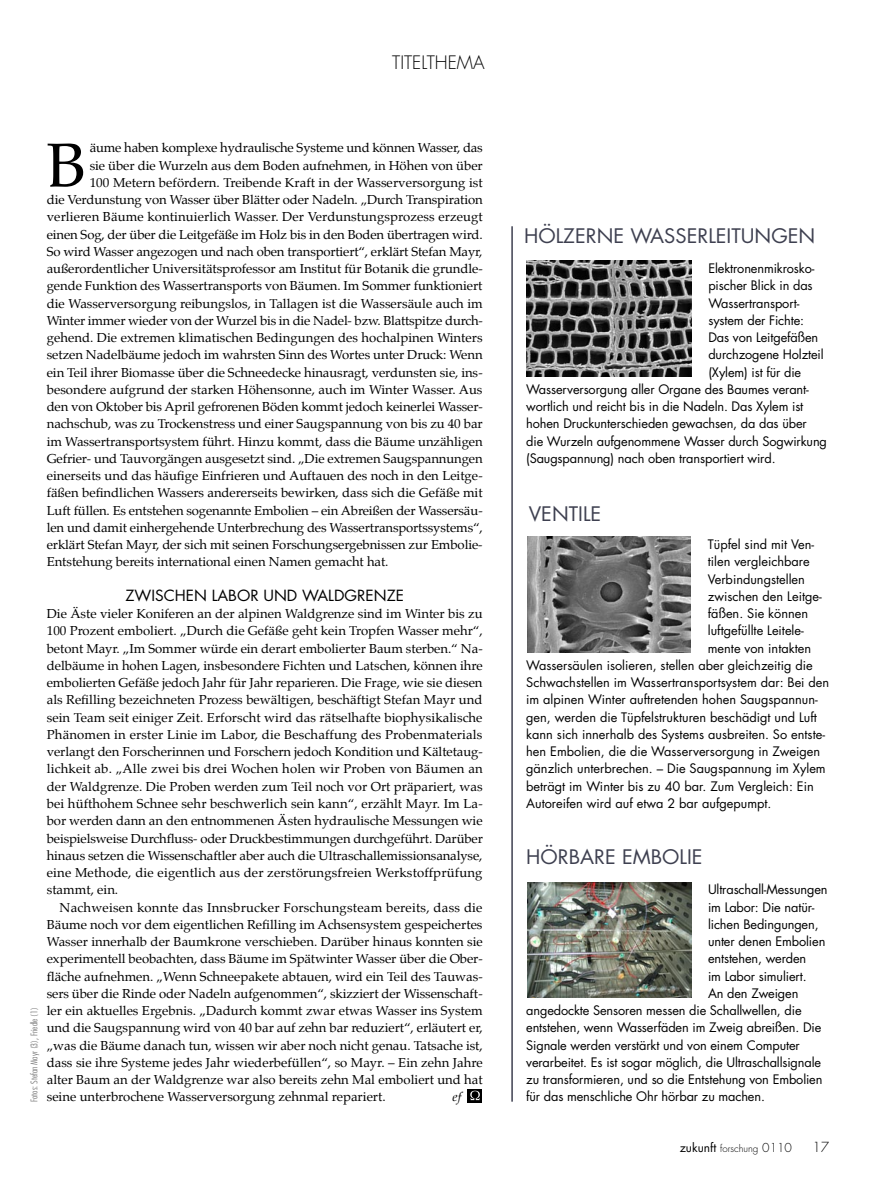
<style>
.page{position:relative;width:893px;height:1191px;background:#fff}
.page>*{position:absolute;margin:0;border:0;box-sizing:border-box;transform-origin:0 0}
.t1{font:62.1px "Palatino";color:#000;scale:1.05 1}
.Zitat{font:19.5px "Futura";color:#3e4050}
.Zitat-2{font:300 18px "Futura";color:#000}
.t2{font:15px "Futura";color:#000}
.Zitat-3{font:300 13.5px "Futura";color:#000}
.t3{font:12.75px/17.2px "Palatino";letter-spacing:-.005em;color:#000;text-align:justify}
.Zitat-4{font:12.75px "Futura";letter-spacing:-.01em;color:#000}
.t4{font:italic 12.75px "Palatino";color:#000}
.Zitat-5{font:300 9.75px "Futura";color:#000}
.t5{font:300 condensed 9px "Futura";color:#7c7c7c}
.s1{font-weight:400;font-size:12px}
.s2{font-size:12px}
</style>
<div class="page">
<hr style="left:511px;top:226px;width:2px;height:875px;background:#3e4050">
<img style="left:527px;top:882px;width:164px;height:115px">
<svg style="left:468px;top:1089px;width:14px;height:13px"></svg>
<svg style="left:470px;top:1090px;width:10px;height:10px"></svg>
<img style="left:528px;top:536px;width:163px;height:116px">
<img style="left:526px;top:260px;width:165px;height:116px">
<p class="Zitat-2" style="left:392px;top:50px;width:94px">TITELTHEMA</p>
<p class="t1" style="left:47px;top:125px;width:39px">B</p>
<p class="t3" style="left:90px;top:140px;width:395px">äume haben komplexe hydraulische Systeme und können Wasser, das</p>
<p class="t3" style="left:90px;top:158px;width:395px">sie über die Wurzeln aus dem Boden aufnehmen, in Höhen von über</p>
<p class="t3" style="left:90px;top:175px;width:395px">100 Metern befördern. Treibende Kraft in der Wasserversorgung ist</p>
<p class="t3" style="left:47px;top:192px;width:438px">die Verdunstung von Wasser über Blätter oder Nadeln. „Durch Transpiration</p>
<p class="t3" style="left:47px;top:209px;width:438px">verlieren Bäume kontinuierlich Wasser. Der Verdunstungsprozess erzeugt</p>
<p class="t3" style="left:47px;top:227px;width:437px">einen Sog, der über die Leitgefäße im Holz bis in den Boden übertragen wird.</p>
<p class="t3" style="left:47px;top:244px;width:437px">So wird Wasser angezogen und nach oben transportiert“, erklärt Stefan Mayr,</p>
<p class="t3" style="left:47px;top:261px;width:437px">außerordentlicher Universitätsprofessor am Institut für Botanik die grundle-</p>
<p class="t3" style="left:47px;top:278px;width:437px">gende Funktion des Wassertransports von Bäumen. Im Sommer funktioniert</p>
<p class="t3" style="left:47px;top:296px;width:438px">die Wasserversorgung reibungslos, in Tallagen ist die Wassersäule auch im</p>
<p class="t3" style="left:47px;top:313px;width:437px">Winter immer wieder von der Wurzel bis in die Nadel- bzw. Blattspitze durch-</p>
<p class="t3" style="left:47px;top:330px;width:437px">gehend. Die extremen klimatischen Bedingungen des hochalpinen Winters</p>
<p class="t3" style="left:47px;top:347px;width:437px">setzen Nadelbäume jedoch im wahrsten Sinn des Wortes unter Druck: Wenn</p>
<p class="t3" style="left:47px;top:365px;width:437px">ein Teil ihrer Biomasse über die Schneedecke hinausragt, verdunsten sie, ins-</p>
<p class="t3" style="left:47px;top:382px;width:437px">besondere aufgrund der starken Höhensonne, auch im Winter Wasser. Aus</p>
<p class="t3" style="left:47px;top:399px;width:437px">den von Oktober bis April gefrorenen Böden kommt jedoch keinerlei Wasser-</p>
<p class="t3" style="left:47px;top:416px;width:437px">nachschub, was zu Trockenstress und einer Saugspannung von bis zu 40 bar</p>
<p class="t3" style="left:47px;top:434px;width:437px">im Wassertransportsystem führt. Hinzu kommt, dass die Bäume unzähligen</p>
<p class="t3" style="left:47px;top:451px;width:437px">Gefrier- und Tauvorgängen ausgesetzt sind. „Die extremen Saugspannungen</p>
<p class="t3" style="left:47px;top:468px;width:437px">einerseits und das häufige Einfrieren und Auftauen des noch in den Leitge-</p>
<p class="t3" style="left:47px;top:485px;width:437px">fäßen befindlichen Wassers andererseits bewirken, dass sich die Gefäße mit</p>
<p class="t3" style="left:47px;top:503px;width:437px">Luft füllen. Es entstehen sogenannte Embolien – ein Abreißen der Wassersäu-</p>
<p class="t3" style="left:47px;top:520px;width:438px">len und damit einhergehende Unterbrechung des Wassertransportssystems“,</p>
<p class="t3" style="left:47px;top:537px;width:437px">erklärt Stefan Mayr, der sich mit seinen Forschungsergebnissen zur Embolie-</p>
<p class="t3" style="left:47px;top:554px;width:343px">Entstehung bereits international einen Namen gemacht hat.</p>
<p class="t2" style="left:125px;top:585px;width:280px">ZWISCHEN LABOR UND WALDGRENZE</p>
<p class="t3" style="left:47px;top:606px;width:438px">Die Äste vieler Koniferen an der alpinen Waldgrenze sind im Winter bis zu 100 Prozent emboliert. „Durch die Gefäße geht kein Tropfen Wasser mehr“, betont Mayr. „Im Sommer würde ein derart embolierter Baum sterben.“ Na&shy;delbäume in hohen Lagen, insbesondere Fichten und Latschen, können ihre embolierten Gefäße jedoch Jahr für Jahr reparieren. Die Frage, wie sie diesen als Refilling bezeichneten Prozess bewältigen, beschäftigt Stefan Mayr und sein Team seit einiger Zeit. Erforscht wird das rätselhafte biophysikalische Phänomen in erster Linie im Labor, die Beschaffung des Probenmaterials verlangt den Forscherinnen und Forschern jedoch Kondition und Kältetaug&shy;lichkeit ab. „Alle zwei bis drei Wochen holen wir Proben von Bäumen an der Waldgrenze. Die Proben werden zum Teil noch vor Ort präpariert, was bei hüfthohem Schnee sehr beschwerlich sein kann“, erzählt Mayr. Im La&shy;bor werden dann an den entnommenen Ästen hydraulische Messungen wie beispielsweise Durchfluss- oder Druckbestimmungen durchgeführt. Darüber hinaus setzen die Wissenschaftler aber auch die Ultraschallemissionsanalyse, eine Methode, die eigentlich aus der zerstörungsfreien Werkstoffprüfung stammt, ein.</p>
<p class="t3" style="left:47px;top:899px;width:438px;text-indent:13px">Nachweisen konnte das Innsbrucker Forschungsteam bereits, dass die Bäume noch vor dem eigentlichen Refilling im Achsensystem gespeichertes Wasser innerhalb der Baumkrone verschieben. Darüber hinaus konnten sie experimentell beobachten, dass Bäume im Spätwinter Wasser über die Ober&shy;fläche aufnehmen. „Wenn Schneepakete abtauen, wird ein Teil des Tauwas&shy;sers über die Rinde oder Nadeln aufgenommen“, skizziert der Wissenschaft&shy;ler ein aktuelles Ergebnis. „Dadurch kommt zwar etwas Wasser ins System und die Saugspannung wird von 40 bar auf zehn bar reduziert“, erläutert er, „was die Bäume danach tun, wissen wir aber noch nicht genau. Tatsache ist, dass sie ihre Systeme jedes Jahr wiederbefüllen“, so Mayr. – Ein zehn Jahre alter Baum an der Waldgrenze war also bereits zehn Mal emboliert und hat</p>
<p class="t5" style="left:29px;top:1102px;width:96px;rotate:-90deg">Fotos: Stefan Mayr (3), Friedle (1)</p>
<p class="t3" style="left:47px;top:1089px;width:340px">seine unterbrochene Wasserversorgung zehnmal repariert.</p>
<p class="t4" style="left:453px;top:1089px;width:10px">ef</p>
<p class="Zitat" style="left:524px;top:223px;width:293px">HÖLZERNE WASSERLEITUNGEN</p>
<p class="Zitat-4" style="left:708px;top:259px;width:108px">Elektronenmikrosko-</p>
<p class="Zitat-4" style="left:708px;top:277px;width:106px">pischer Blick in das</p>
<p class="Zitat-4" style="left:708px;top:294px;width:92px">Wassertransport-</p>
<p class="Zitat-4" style="left:708px;top:311px;width:97px">system der Fichte:</p>
<p class="Zitat-4" style="left:708px;top:328px;width:111px">Das von Leitgefäßen</p>
<p class="Zitat-4" style="left:708px;top:346px;width:117px">durchzogene Holzteil</p>
<p class="Zitat-4" style="left:708px;top:363px;width:94px">(Xylem) ist für die</p>
<p class="Zitat-4" style="left:526px;top:380px;width:284px">Wasserversorgung aller Organe des Baumes verant-</p>
<p class="Zitat-4" style="left:526px;top:397px;width:279px">wortlich und reicht bis in die Nadeln. Das Xylem ist</p>
<p class="Zitat-4" style="left:526px;top:415px;width:282px">hohen Druckunterschieden gewachsen, da das über</p>
<p class="Zitat-4" style="left:526px;top:432px;width:302px">die Wurzeln aufgenommene Wasser durch Sogwirkung</p>
<p class="Zitat-4" style="left:526px;top:449px;width:251px">(Saugspannung) nach oben transportiert wird.</p>
<p class="Zitat" style="left:529px;top:500px;width:74px">VENTILE</p>
<p class="Zitat-4" style="left:708px;top:535px;width:108px">Tüpfel sind mit Ven-</p>
<p class="Zitat-4" style="left:708px;top:553px;width:104px">tilen vergleichbare</p>
<p class="Zitat-4" style="left:708px;top:570px;width:99px">Verbindungstellen</p>
<p class="Zitat-4" style="left:708px;top:587px;width:115px">zwischen den Leitge-</p>
<p class="Zitat-4" style="left:708px;top:604px;width:102px">fäßen. Sie können</p>
<p class="Zitat-4" style="left:708px;top:622px;width:97px">luftgefüllte Leitele-</p>
<p class="Zitat-4" style="left:708px;top:639px;width:105px">mente von intakten</p>
<p class="Zitat-4" style="left:526px;top:656px;width:288px">Wassersäulen isolieren, stellen aber gleichzeitig die</p>
<p class="Zitat-4" style="left:526px;top:673px;width:304px">Schwachstellen im Wassertransportsystem dar: Bei den</p>
<p class="Zitat-4" style="left:526px;top:691px;width:293px">im alpinen Winter auftretenden hohen Saugspannun-</p>
<p class="Zitat-4" style="left:526px;top:708px;width:292px">gen, werden die Tüpfelstrukturen beschädigt und Luft</p>
<p class="Zitat-4" style="left:526px;top:725px;width:300px">kann sich innerhalb des Systems ausbreiten. So entste-</p>
<p class="Zitat-4" style="left:526px;top:742px;width:296px">hen Embolien, die die Wasserversorgung in Zweigen</p>
<p class="Zitat-4" style="left:526px;top:760px;width:301px">gänzlich unterbrechen. – Die Saugspannung im Xylem</p>
<p class="Zitat-4" style="left:526px;top:777px;width:289px">beträgt im Winter bis zu 40 bar. Zum Vergleich: Ein</p>
<p class="Zitat-4" style="left:526px;top:794px;width:247px">Autoreifen wird auf etwa 2 bar aufgepumpt.</p>
<p class="Zitat" style="left:526px;top:843px;width:178px">HÖRBARE EMBOLIE</p>
<p class="Zitat-4" style="left:708px;top:880px;width:121px">Ultraschall-Messungen</p>
<p class="Zitat-4" style="left:708px;top:898px;width:108px">im Labor: Die natür-</p>
<p class="Zitat-4" style="left:708px;top:915px;width:112px">lichen Bedingungen,</p>
<p class="Zitat-4" style="left:708px;top:932px;width:119px">unter denen Embolien</p>
<p class="Zitat-4" style="left:708px;top:949px;width:100px">entstehen, werden</p>
<p class="Zitat-4" style="left:708px;top:967px;width:100px">im Labor simuliert.</p>
<p class="Zitat-4" style="left:708px;top:984px;width:92px">An den Zweigen</p>
<p class="Zitat-4" style="left:526px;top:1001px;width:277px">angedockte Sensoren messen die Schallwellen, die</p>
<p class="Zitat-4" style="left:526px;top:1018px;width:297px">entstehen, wenn Wasserfäden im Zweig abreißen. Die</p>
<p class="Zitat-4" style="left:526px;top:1036px;width:275px">Signale werden verstärkt und von einem Computer</p>
<p class="Zitat-4" style="left:526px;top:1053px;width:296px">verarbeitet. Es ist sogar möglich, die Ultraschallsignale</p>
<p class="Zitat-4" style="left:526px;top:1070px;width:298px">zu transformieren, und so die Entstehung von Embolien</p>
<p class="Zitat-4" style="left:526px;top:1087px;width:240px">für das menschliche Ohr hörbar zu machen.</p>
<p class="Zitat-5" style="left:680px;top:1142px;width:114px"><span class="s1">zukunft</span> forschung <span class="s2">0110</span></p>
<p class="Zitat-3" style="left:812px;top:1138px;width:18px">17</p>
</div>
